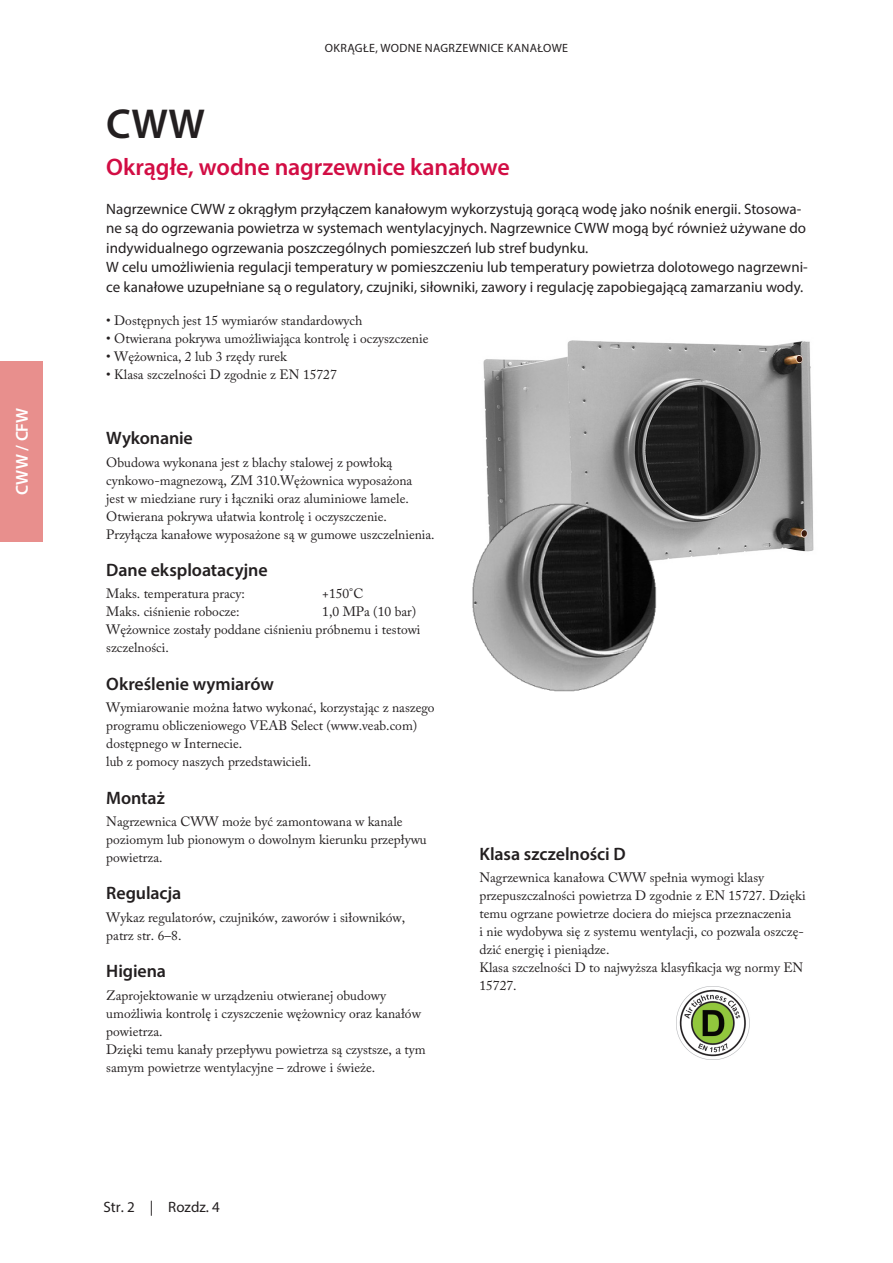
<style>
.page{position:relative;width:893px;height:1263px;background:#fff}
.page>*{position:absolute;margin:0;border:0;box-sizing:border-box;transform-origin:0 0}
.Rubrik_-_Svart{font:600 42px "Myriad Pro";color:#231f20}
.Mell2_-_Röd{font:600 24px "Myriad Pro";letter-spacing:-.005em;color:#d20d44}
.Mell_-_Svart{font:600 18px "Myriad Pro";letter-spacing:-.005em;color:#231f20}
.t1{font:600 17.25px "Myriad Pro";letter-spacing:.01em;color:#fff}
.Ingress{font:15px/19.5px "Myriad Pro";color:#231f20}
.bröd{font:13.5px/18px "Adobe Caslon Pro";color:#231f20}
.Punktlista{font:13.5px "Adobe Caslon Pro";color:#231f20}
.TOP{font:12px "Myriad Pro";letter-spacing:.03em;color:#231f20}
</style>
<div class="page">
<img style="left:483px;top:340px;width:331px;height:220px">
<img style="left:676px;top:986px;width:74px;height:74px">
<img style="left:472px;top:503px;width:187px;height:189px">
<div style="left:0;top:361px;width:43px;height:180px;background:#e88f8d"></div>
<p class="t1" style="left:11px;top:495px;width:89px;rotate:-90deg">CWW / CFW</p>
<p class="TOP" style="left:325px;top:40px;width:245px">OKRĄGŁE, WODNE NAGRZEWNICE KANAŁOWE</p>
<p class="Rubrik_-_Svart" style="left:106px;top:97px;width:100px">CWW</p>
<p class="Mell2_-_Röd" style="left:106px;top:151px;width:405px">Okrągłe, wodne nagrzewnice kanałowe</p>
<p class="Ingress" style="left:106px;top:199px;width:703px">Nagrzewnice CWW z okrągłym przyłączem kanałowym wykorzystują gorącą wodę jako nośnik energii. Stosowa&shy;ne są do ogrzewania powietrza w systemach wentylacyjnych. Nagrzewnice CWW mogą być również używane do indywidualnego ogrzewania poszczególnych pomieszczeń lub stref budynku.<br>W celu umożliwienia regulacji temperatury w pomieszczeniu lub temperatury powietrza dolotowego nagrzewni&shy;ce kanałowe uzupełniane są o regulatory, czujniki, siłowniki, zawory i regulację zapobiegającą zamarzaniu wody.</p>
<p class="Punktlista" style="left:106px;top:312px;width:257px">• Dostępnych jest 15 wymiarów standardowych</p>
<p class="Punktlista" style="left:106px;top:330px;width:324px">• Otwierana pokrywa umożliwiająca kontrolę i oczyszczenie</p>
<p class="Punktlista" style="left:106px;top:348px;width:182px">• Wężownica, 2 lub 3 rzędy rurek</p>
<p class="Punktlista" style="left:106px;top:366px;width:232px">• Klasa szczelności D zgodnie z EN 15727</p>
<p class="Mell_-_Svart" style="left:106px;top:427px;width:88px">Wykonanie</p>
<p class="bröd" style="left:106px;top:453px;width:330px">Obudowa wykonana jest z blachy stalowej z powłoką cynkowo-magnezową, ZM 310.Wężownica wyposażona<br>jest w miedziane rury i łączniki oraz aluminiowe lamele.<br>Otwierana pokrywa ułatwia kontrolę i oczyszczenie.<br>Przyłącza kanałowe wyposażone są w gumowe uszczelnienia.</p>
<p class="Mell_-_Svart" style="left:106px;top:559px;width:163px">Dane eksploatacyjne</p>
<p class="bröd" style="left:106px;top:585px;width:140px">Maks. temperatura pracy:</p>
<p class="bröd" style="left:322px;top:585px;width:43px">+150°C</p>
<p class="bröd" style="left:106px;top:603px;width:135px">Maks. ciśnienie robocze:</p>
<p class="bröd" style="left:322px;top:603px;width:96px">1,0 MPa (10 bar)</p>
<p class="bröd" style="left:106px;top:621px;width:316px">Wężownice zostały poddane ciśnieniu próbnemu i testowi szczelności.</p>
<p class="Mell_-_Svart" style="left:106px;top:672px;width:169px">Określenie wymiarów</p>
<p class="bröd" style="left:106px;top:698px;width:330px">Wymiarowanie można łatwo wykonać, korzystając z naszego programu obliczeniowego VEAB Select (www.veab.com) dostępnego w Internecie.<br>lub z pomocy naszych przedstawicieli.</p>
<p class="Mell_-_Svart" style="left:106px;top:786px;width:60px">Montaż</p>
<p class="bröd" style="left:106px;top:812px;width:322px">Nagrzewnica CWW może być zamontowana w kanale poziomym lub pionowym o dowolnym kierunku przepływu powietrza.</p>
<p class="Mell_-_Svart" style="left:106px;top:882px;width:76px">Regulacja</p>
<p class="bröd" style="left:106px;top:908px;width:300px">Wykaz regulatorów, czujników, zaworów i siłowników, patrz str. 6–8.</p>
<p class="Mell_-_Svart" style="left:106px;top:960px;width:61px">Higiena</p>
<p class="bröd" style="left:106px;top:986px;width:316px">Zaprojektowanie w urządzeniu otwieranej obudowy umożliwia kontrolę i czyszczenie wężownicy oraz kanałów powietrza.</p>
<p class="bröd" style="left:106px;top:1040px;width:321px">Dzięki temu kanały przepływu powietrza są czystsze, a tym samym powietrze wentylacyjne – zdrowe i świeże.</p>
<p class="Mell_-_Svart" style="left:479px;top:842px;width:148px">Klasa szczelności D</p>
<p class="bröd" style="left:479px;top:868px;width:328px">Nagrzewnica kanałowa CWW spełnia wymogi klasy przepuszczalności powietrza D zgodnie z EN 15727. Dzięki temu ogrzane powietrze dociera do miejsca przeznaczenia<br>i nie wydobywa się z systemu wentylacji, co pozwala oszczę&shy;dzić energię i pieniądze.</p>
<p class="bröd" style="left:479px;top:958px;width:325px">Klasa szczelności D to najwyższa klasyfikacja wg normy EN<br>15727.</p>
<p class="Ingress" style="left:103px;top:1197px;width:118px">Str. 2 | Rozdz. 4</p>
</div>
